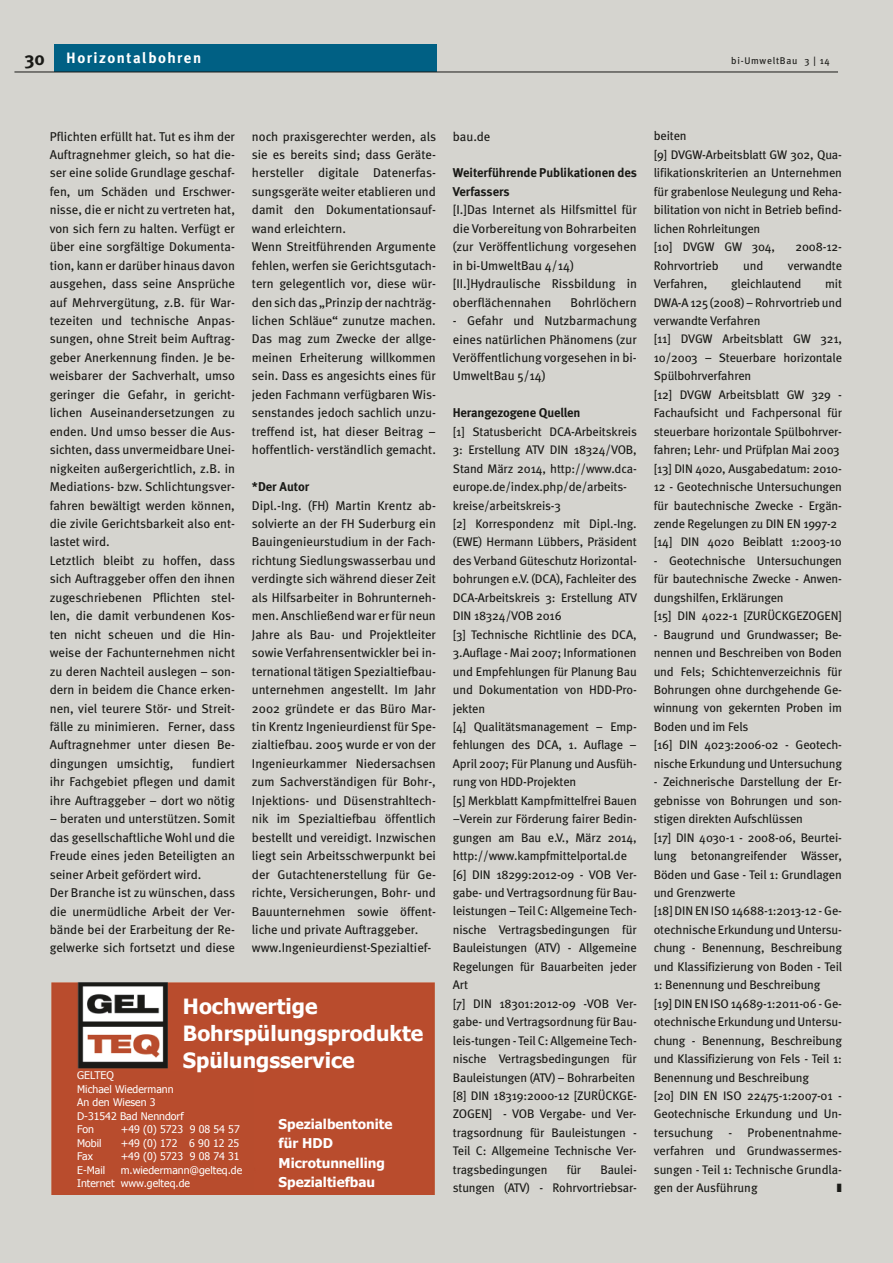
<style>
.page{position:relative;width:893px;height:1263px;background:#d5d4cf}
.page>*{position:absolute;margin:0;border:0;box-sizing:border-box;transform-origin:0 0}
.t1{font:700 21px/27px "Tahoma";color:#fff}
.t2{font:700 15px "Meta Plus";letter-spacing:.1em;color:#fff}
.t3{font:700 13.5px/19.5px "Tahoma";color:#fff}
.t4{font:12.75px/18.5px "Meta";color:#1a1a17}
.t5{font:700 12.75px/18.5px "Meta";color:#1a1a17}
.t6{font:12.45px/18.5px "Meta";letter-spacing:-.01em;color:#1a1a17}
.t7{font:10.5px/13.5px "Tahoma";color:#fff}
.t8{font:9.75px "Meta";letter-spacing:.075em;color:#1a1a17}
.s1{font-size:18.75px;color:#1a1a17}
</style>
<div class="page">
<div style="left:54px;top:44px;width:383px;height:28px;background:#006084"></div>
<hr style="left:14px;top:72px;width:824px;height:1px;background:#1a1a17">
<img style="left:51px;top:983px;width:383px;height:212px">
<div style="left:77px;top:1071px;width:177px;height:122px;background:#b84c2d"></div>
<p class="t2" style="left:25px;top:52px;width:178px"><span class="s1">30</span> Horizontalbohren</p>
<p class="t8" style="left:731px;top:57px;width:100px">bi-UmweltBau 3 | 14</p>
<p class="t4" style="left:50px;top:128px;width:187px">Pflichten erfüllt hat. Tut es ihm der<br>Auftragnehmer gleich, so hat die&shy;ser eine solide Grundlage geschaf&shy;fen, um Schäden und Erschwer&shy;nisse, die er nicht zu vertreten hat, von sich fern zu halten. Verfügt er über eine sorgfältige Dokumenta&shy;tion, kann er darüber hinaus davon ausgehen, dass seine Ansprüche auf Mehrvergütung, z.B. für War&shy;tezeiten und technische Anpas&shy;sungen, ohne Streit beim Auftrag&shy;geber Anerkennung finden. Je be&shy;weisbarer der Sachverhalt, umso geringer die Gefahr, in gericht&shy;lichen Auseinandersetzungen zu enden. Und umso besser die Aus&shy;sichten, dass unvermeidbare Unei&shy;nigkeiten außergerichtlich, z.B. in<br>Mediations- bzw. Schlichtungsver&shy;fahren bewältigt werden können, die zivile Gerichtsbarkeit also ent&shy;lastet wird.<br>Letztlich bleibt zu hoffen, dass sich Auftraggeber offen den ihnen zugeschriebenen Pflichten stel&shy;len, die damit verbundenen Kos&shy;ten nicht scheuen und die Hin&shy;weise der Fachunternehmen nicht zu deren Nachteil auslegen – son&shy;dern in beidem die Chance erken&shy;nen, viel teurere Stör- und Streit&shy;fälle zu minimieren. Ferner, dass<br>Auftragnehmer unter diesen Be&shy;dingungen umsichtig,</p>
<p class="t4" style="left:50px;top:755px;width:187px;text-align:justify;text-indent:142px">fundiert ihr Fachgebiet pflegen und damit ihre Auftraggeber – dort wo nötig</p>
<p class="t4" style="left:50px;top:810px;width:187px">– beraten und unterstützen. Somit das gesellschaftliche Wohl und die Freude eines jeden Beteiligten an seiner Arbeit gefördert wird.<br>Der Branche ist zu wünschen, dass die unermüdliche Arbeit der Ver&shy;bände bei der Erarbeitung der Re&shy;gelwerke sich fortsetzt und diese</p>
<p class="t4" style="left:252px;top:128px;width:186px">noch praxisgerechter werden, als sie es bereits sind; dass Geräte&shy;hersteller digitale Datenerfas&shy;sungsgeräte weiter etablieren und damit den Dokumentationsauf&shy;wand erleichtern.<br>Wenn Streitführenden Argumente fehlen, werfen sie Gerichtsgutach&shy;tern gelegentlich vor, diese wür&shy;den sich das „Prinzip der nachträg&shy;lichen Schläue“ zunutze machen.<br>Das mag zum Zwecke der allge&shy;meinen Erheiterung willkommen sein. Dass es angesichts eines für jeden Fachmann verfügbaren Wis&shy;senstandes jedoch sachlich unzu&shy;treffend ist, hat dieser Beitrag – hoffentlich- verständlich gemacht.</p>
<p class="t5" style="left:252px;top:478px;width:59px">*Der Autor</p>
<p class="t4" style="left:252px;top:497px;width:186px">Dipl.-Ing. (FH) Martin Krentz ab&shy;solvierte an der FH Suderburg ein Bauingenieurstudium in der Fach&shy;richtung Siedlungswasserbau und verdingte sich während dieser Zeit als Hilfsarbeiter in Bohrunterneh&shy;men. Anschließend war er für neun Jahre als Bau- und Projektleiter sowie Verfahrensentwickler bei in&shy;ternational tätigen Spezialtiefbau&shy;unternehmen angestellt. Im Jahr 2002 gründete er das Büro Mar&shy;tin Krentz Ingenieurdienst für Spe&shy;zialtiefbau. 2005 wurde er von der Ingenieurkammer Niedersachsen zum Sachverständigen für Bohr-, Injektions- und Düsenstrahltech&shy;nik im Spezialtiefbau öffentlich bestellt und vereidigt. Inzwischen liegt sein Arbeitsschwerpunkt bei der Gutachtenerstellung für Ge&shy;richte, Versicherungen, Bohr- und Bauunternehmen sowie öffent&shy;liche und private Auftraggeber. www.Ingenieurdienst-Spezialtief-</p>
<h1 class="t1" style="left:183px;top:992px;width:242px">Hochwertige<br>Bohrspülungsprodukte<br>Spülungsservice</h1>
<p class="t7" style="left:77px;top:1068px;width:108px">GELTEQ<br>Michael Wiedermann<br>An den Wiesen 3<br>D-31542 Bad Nenndorf<br>Fon</p>
<p class="t3" style="left:279px;top:1113px;width:115px">Spezialbentonite für HDD<br>Microtunnelling<br>Spezialtiefbau</p>
<p class="t7" style="left:121px;top:1122px;width:121px">+49 (0) 5723 9 08 54 57</p>
<p class="t7" style="left:77px;top:1136px;width:26px">Mobil</p>
<p class="t7" style="left:121px;top:1136px;width:120px">+49 (0) 172 6 90 12 25</p>
<p class="t7" style="left:77px;top:1149px;width:17px">Fax</p>
<p class="t7" style="left:121px;top:1149px;width:121px">+49 (0) 5723 9 08 74 31</p>
<p class="t7" style="left:77px;top:1163px;width:30px">E-Mail</p>
<p class="t7" style="left:77px;top:1163px;width:167px;text-indent:44px">m.wiedermann@gelteq.de<br>Internet www.gelteq.de</p>
<p class="t4" style="left:453px;top:128px;width:39px">bau.de</p>
<p class="t5" style="left:453px;top:165px;width:186px">Weiterführende Publikationen des<br>Verfassers</p>
<p class="t4" style="left:453px;top:202px;width:186px">[I.]Das Internet als Hilfsmittel für die Vorbereitung von Bohrarbeiten (zur Veröffentlichung vorgesehen in bi-UmweltBau 4/14) [II.]Hydraulische Rissbildung in oberflächennahen</p>
<p class="t4" style="left:570px;top:294px;width:68px">Bohrlöchern</p>
<p class="t4" style="left:453px;top:312px;width:185px;text-align:justify">- Gefahr und Nutzbarmachung eines natürlichen Phänomens (zur Veröffentlichung vorgesehen in bi-UmweltBau 5/14)</p>
<p class="t5" style="left:453px;top:405px;width:129px">Herangezogene Quellen</p>
<p class="t6" style="left:453px;top:423px;width:186px">[1] Statusbe richt DCA-Arbeitskreis<br>3: Erstellung ATV DIN 18324/VOB,<br>Stand März 2014, http://www.dca&shy;europe.de/index.php/de/arbeits&shy;kreise /arbeitskreis-3<br>[2] Korrespondenz mit Dipl.-Ing. (EWE) Hermann Lübbers, Präsident des Verband Güteschutz Horizontal&shy;bohrungen e.V. (DCA), Fachleiter des<br>DCA-Arbeitskreis 3: Erstellung ATV<br>DIN 18324/VOB 2016<br>[3] Technische Richtlinie des DCA,<br>3.Auflage - Mai 2007; Informationen und Empfehlungen für Planung Bau und Dokumentation von HDD-Pro&shy;jekten<br>[4] Qualitä tsmanagement – Emp&shy;fehlungen des DCA, 1. Auflage –<br>April 2007; Für Planung und Ausfüh&shy;rung von HDD-Projekten<br>[5] Merkblatt Kampfmittelfrei Bauen –Verein zur Förderung fairer Bedin&shy;gungen am Bau e.V., März 2014, http://www.kampfmittelportal.de [6] DIN 18299:2012-09 - VOB Ver&shy;gabe- und Vertragsordnung für Bau&shy;leistungen – Teil C: Allgeme ine Tech&shy;nische Vertragsbedingungen für<br>Bauleistungen (ATV) - Allgemeine<br>Regelungen für Bauarbeiten jeder<br>Art<br>[7] DIN 1830 1:2012-09 -VOB Ver&shy;gabe- und Vertragsordnung für Bau&shy;leis-tungen - Teil C: Allgemeine Tech&shy;nische Vertragsbedingungen für<br>Bauleistungen ( ATV) – Bohrarbeiten [8] DIN 18319:2000-12 [ZURÜCKGE-<br>ZOGEN] - VOB Vergabe- und Ver&shy;tragsordnung für Bauleistungen -<br>Teil C: Allgemeine Technische Ver&shy;tragsbedingungen</p>
<p class="t6" style="left:453px;top:1161px;width:185px;text-align:right">Baulei-<br>stungen (ATV) - Rohrvortriebsa r-</p>
<p class="t6" style="left:567px;top:1161px;width:16px">für</p>
<p class="t6" style="left:654px;top:128px;width:190px">beiten<br>[9] DVGW-Arbeitsblatt GW 302, Qua&shy;lifikationskriterien an Unternehmen für grabenlose Neulegung und Reha&shy;bilitation von nicht in Betrieb befind&shy;lichen Rohrleitungen<br>[10] D VGW GW 304,</p>
<p class="t6" style="left:795px;top:239px;width:48px">2008-12-</p>
<p class="t6" style="left:654px;top:257px;width:66px">Rohrvortrieb</p>
<p class="t6" style="left:743px;top:257px;width:22px">und</p>
<p class="t6" style="left:788px;top:257px;width:56px">verwandte</p>
<p class="t6" style="left:654px;top:275px;width:55px">Verfahren,</p>
<p class="t6" style="left:731px;top:275px;width:72px">gleichlautend</p>
<p class="t6" style="left:654px;top:275px;width:190px;text-indent:171px">mit<br>DWA-A 125 (2008) – Rohrvortrieb und verwandte Verfahren<br>[11] D VGW Arbeitsblatt GW 321,<br>10/2003 – Steuerbare horizontale<br>Spülbohrverfahren<br>[12] DV GW Arbeitsblatt GW 329 -<br>Fachaufsicht und Fachpersonal für steuerbare horizontale Spülbohrver&shy;fahren; Lehr- und Prüfplan Mai 2003 [13] DIN 4 020, Ausgabedatum: 2010-<br>12 - Geotechnische Untersuchungen für bautechnische Zwecke - Ergän&shy;zende Regelungen zu DIN EN 1997-2 [14] DIN 402 0 Beiblatt 1:2003-10</p>
<p class="t6" style="left:654px;top:552px;width:190px">- Geotechnische Untersuchungen für bautechnische Zwecke - Anwen&shy;dungshilfen, Erklärungen<br>[15] DIN 4022- 1 [ZURÜCKGEZOGEN]</p>
<p class="t6" style="left:654px;top:626px;width:190px">- Baugrund und Grundwasser; Be&shy;nennen und Beschreiben von Boden und Fels; Schichtenverzeichnis für<br>Bohrungen ohne durchgehende Ge&shy;winnung von gekernten Proben im<br>Boden und im Fels<br>[16] DIN 4023:20 06-02 - Geotech&shy;nische Erkundung und Untersuchung</p>
<p class="t6" style="left:654px;top:774px;width:190px">- Zeichnerische Darstellung der Er&shy;gebnisse von Bohrungen und son&shy;stigen direkten Aufschlüssen<br>[17] DIN 4030-1 - 2008-06, Beurtei&shy;lung betonangreifender Wässer,<br>Böden und Gase - Teil 1: Grundlagen und Grenzwerte<br>[18] DIN EN ISO 146 88-1:2013-12 - Ge&shy;otechnische Erkundung und Untersu&shy;chung - Benennung, Beschreibung und Klassifizierung von Boden - Teil<br>1: Benennung und Beschreibung [19] DIN EN ISO 146 89-1:2011-06 - Ge&shy;otechnische Erkundung und Untersu&shy;chung - Benennung, Beschreibung und Klassifizierung von Fels - Teil 1:<br>Benennung und Beschreibung<br>[20] DIN EN ISO 224 75-1:2007-01 -<br>Geotechnische Erkundung und Un&shy;tersuchung - Probenentnahme&shy;verfahren und Grundwassermes&shy;sungen - Teil 1: Technische Grundla&shy;gen der Ausführung</p>
</div>
